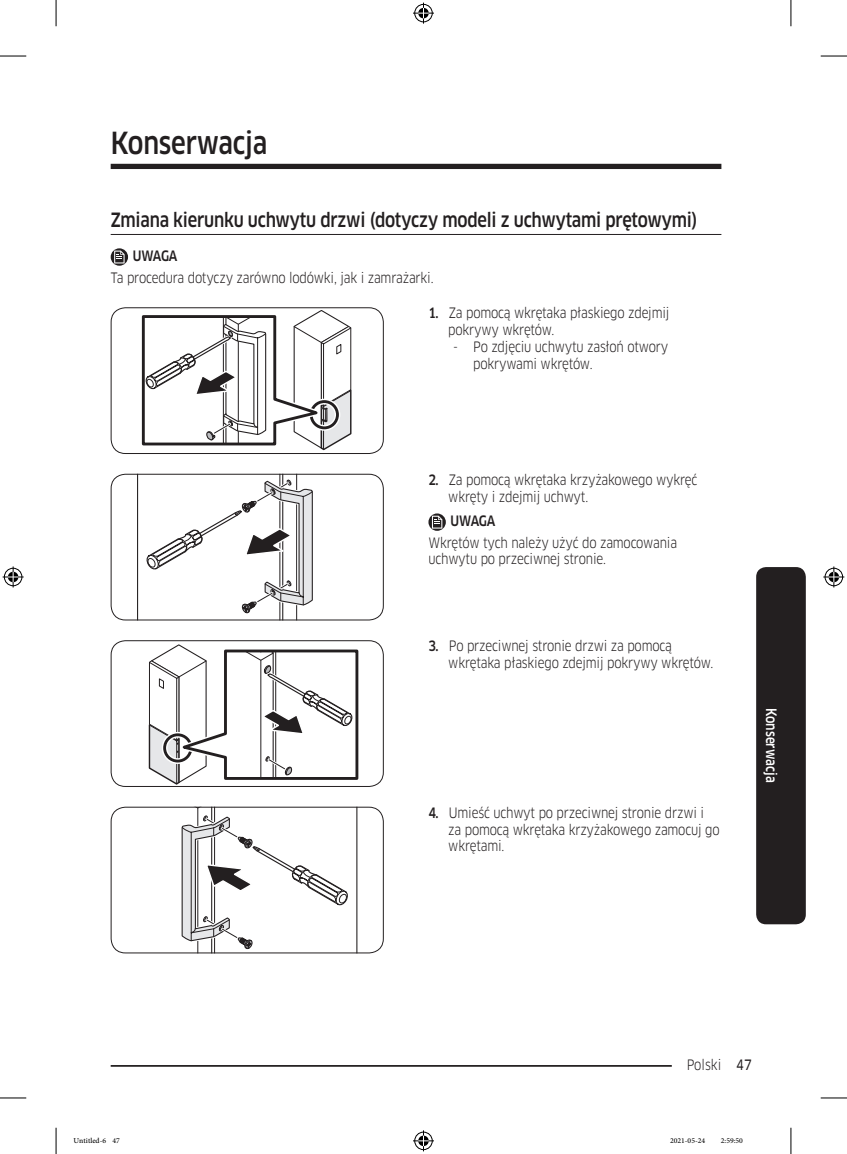
<style>
.page{position:relative;width:847px;height:1154px;background:#fff}
.page>*{position:absolute;margin:0;border:0;box-sizing:border-box;transform-origin:0 0}
.t1{font:500 29.75px "Samsung Clan Pro";letter-spacing:-.01em;color:#231f20;scale:.85 1}
.t2{font:500 19.25px "Samsung Clan Pro";letter-spacing:-.015em;color:#231f20;scale:.85 1}
.t3{font:14px/16.8px "Samsung Clan Pro";letter-spacing:-.015em;color:#231f20;scale:.85 1}
.Sidebar{font:500 14px "Samsung Clan Pro";color:#fff;scale:.85 1}
.DL_DT_Icon{font:500 14px "Samsung Clan Pro";letter-spacing:-.025em;color:#231f20;scale:.85 1}
.t4{font:10.5px "Adobe Arabic";color:#000}
.s1{font-weight:500}
.s2{font-family:"Samsung Clan Pro News"}
</style>
<div class="page">
<hr style="left:111px;top:1065px;width:610px;height:2px;background:#231f20">
<div style="left:671px;top:1055px;width:65px;height:17px;background:#fff"></div>
<div style="left:111px;top:164px;width:610px;height:5px;background:#231f20"></div>
<hr style="left:111px;top:234px;width:610px;height:1px;background:#231f20">
<svg style="left:111px;top:248px;width:17px;height:18px"></svg>
<svg style="left:114px;top:251px;width:10px;height:12px"></svg>
<svg style="left:141px;top:310px;width:211px;height:141px"></svg>
<div style="left:111px;top:307px;width:272px;height:147px;border:1px solid #231f20;border-radius:14px"></div>
<svg style="left:137px;top:474px;width:246px;height:146px"></svg>
<div style="left:111px;top:474px;width:272px;height:146px;border:1px solid #231f20;border-radius:14px"></div>
<svg style="left:428px;top:513px;width:17px;height:18px"></svg>
<svg style="left:432px;top:516px;width:10px;height:12px"></svg>
<svg style="left:148px;top:645px;width:211px;height:140px"></svg>
<div style="left:111px;top:640px;width:272px;height:147px;border:1px solid #231f20;border-radius:14px"></div>
<svg style="left:111px;top:807px;width:247px;height:146px"></svg>
<div style="left:111px;top:807px;width:272px;height:146px;border:1px solid #231f20;border-radius:14px"></div>
<div style="left:755px;top:567px;width:50px;height:357px;background:#231f20;border-radius:10px"></div>
<svg style="left:0;top:56px;width:26px;height:1px"></svg>
<svg style="left:820px;top:56px;width:26px;height:1px"></svg>
<svg style="left:0;top:1097px;width:26px;height:1px"></svg>
<svg style="left:820px;top:1097px;width:26px;height:1px"></svg>
<svg style="left:56px;top:0;width:1px;height:26px"></svg>
<svg style="left:56px;top:1128px;width:1px;height:26px"></svg>
<svg style="left:790px;top:0;width:1px;height:26px"></svg>
<svg style="left:790px;top:1128px;width:1px;height:26px"></svg>
<svg style="left:413px;top:3px;width:21px;height:21px"></svg>
<svg style="left:413px;top:1130px;width:21px;height:21px"></svg>
<svg style="left:3px;top:566px;width:21px;height:21px"></svg>
<svg style="left:823px;top:566px;width:21px;height:21px"></svg>
<h1 class="t1" style="left:111px;top:125px;width:186px">Konserwacja</h1>
<h2 class="t2" style="left:111px;top:208px;width:691px">Zmiana kierunku uchwytu drzwi (dotyczy modeli z uchwytami prętowymi)</h2>
<p class="DL_DT_Icon" style="left:133px;top:247px;width:54px">UWAGA</p>
<p class="t3" style="left:111px;top:269px;width:381px">Ta procedura dotyczy zarówno lodówki, jak i zamrażarki.</p>
<p class="t3" style="left:448px;top:305px;width:262px;text-indent:-20px"><span class="s1">1.</span> Za pomocą wkrętaka płaskiego zdejmij pokrywy wkrętów.</p>
<p class="t3" style="left:473px;top:338px;width:231px;text-indent:-20px">- Po zdjęciu uchwytu zasłoń otwory pokrywami wkrętów.</p>
<p class="t3" style="left:448px;top:471px;width:294px;text-indent:-20px"><span class="s1">2.</span> Za pomocą wkrętaka krzyżakowego wykręć wkręty i zdejmij uchwyt.</p>
<p class="DL_DT_Icon" style="left:450px;top:512px;width:54px">UWAGA</p>
<p class="t3" style="left:428px;top:534px;width:294px">Wkrętów tych należy użyć do zamocowania uchwytu po przeciwnej stronie.</p>
<p class="t3" style="left:448px;top:638px;width:313px;text-indent:-20px"><span class="s1">3.</span> Po przeciwnej stronie drzwi za pomocą wkrętaka płaskiego zdejmij pokrywy wkrętów.</p>
<p class="t3" style="left:448px;top:804px;width:321px;text-indent:-20px"><span class="s1">4.</span> Umieść uchwyt po przeciwnej stronie drzwi i za pomocą wkrętaka krzyżakowego zamocuj go wkrętami.</p>
<p class="Sidebar" style="left:779px;top:707px;width:90px;rotate:90deg">Konserwacja</p>
<p class="t3" style="left:686px;top:1056px;width:78px">Polski <span class="s2">47</span></p>
<p class="t4" style="left:74px;top:1133px;width:48px">Untitled-6 47</p>
<p class="t4" style="left:669px;top:1133px;width:37px">2021-05-24</p>
<p class="t4" style="left:720px;top:1133px;width:24px">2:59:50</p>
</div>
